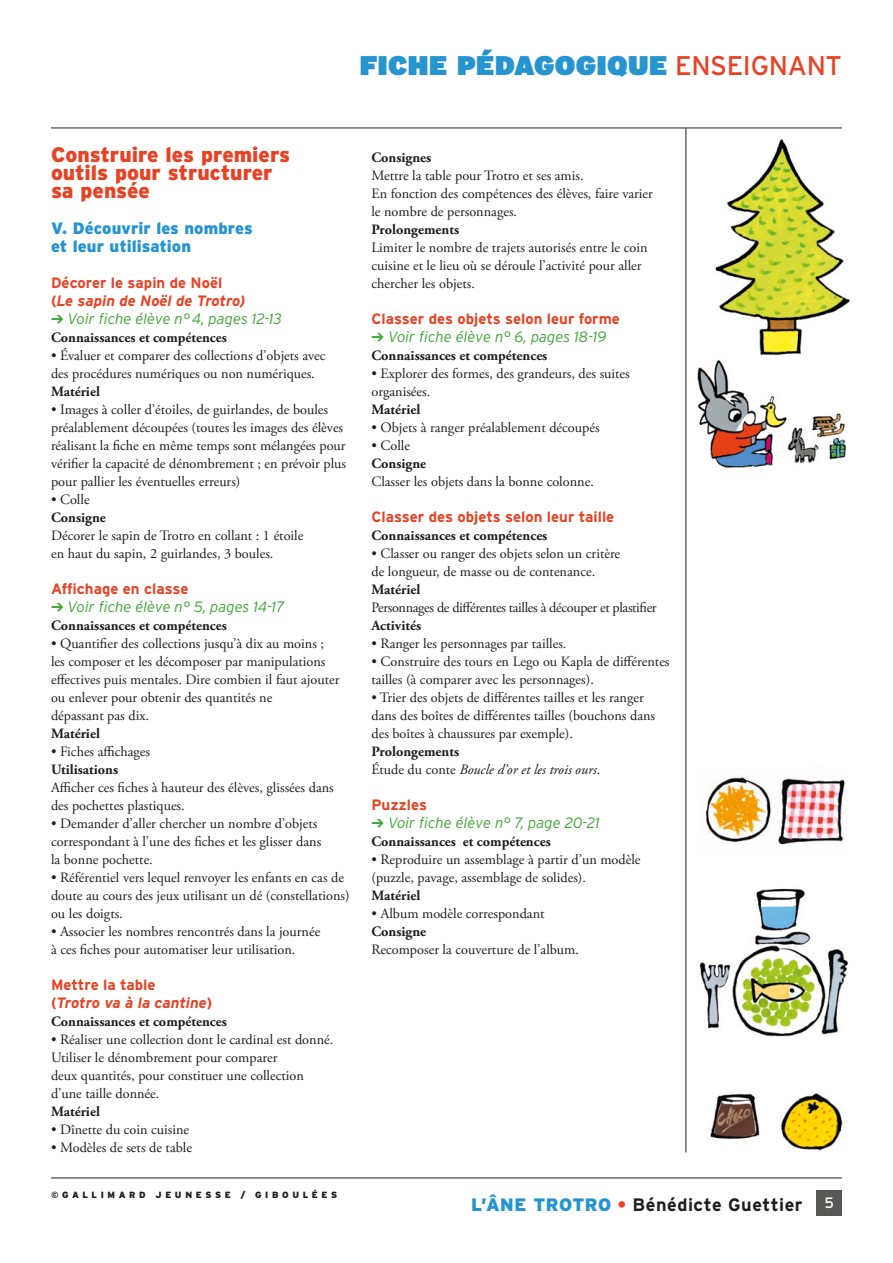
<style>
.page{position:relative;width:893px;height:1263px;background:#fff}
.page>*{position:absolute;margin:0;border:0;box-sizing:border-box;transform-origin:0 0}
.t1{font:900 27px "Interstate";letter-spacing:.015em;color:#2594cf}
.t2{font:900 21px/18px "Interstate";color:#e84224}
.t3{font:700 18px "Interstate";letter-spacing:.03em;color:#1d1d1b}
.t4{font:900 16.5px/18px "Interstate";letter-spacing:.005em;color:#2594cf}
.t5{font:italic 300 15px "Interstate";color:#3fa535}
.t6{font:700 15px "Interstate";color:#e84224}
.t7{font:italic 700 15px/18px "Interstate";color:#e84224}
.t8{font:15px "Interstate";color:#fff}
.t9{font:14.25px/18px "Adobe Garamond Pro";color:#1d1d1b}
.t10{font:700 14.25px "Adobe Garamond Pro";color:#1d1d1b}
.t11{font:14.25px "Adobe Garamond Pro";letter-spacing:-.025em;color:#1d1d1b}
.t12{font:italic 14.25px/18px "Adobe Garamond Pro";color:#1d1d1b}
.t13{font:900 9px "Interstate";letter-spacing:.4em;color:#1d1d1b}
.s1{font-weight:400;color:#e84224}
.s2{font-style:normal}
.s3{font-weight:700;font-style:normal}
.s4{font-weight:900;color:#2594cf}
.s5{color:#e84224}
</style>
<div class="page">
<hr style="left:51px;top:1177px;width:791px;height:1px;background:#1d1d1b">
<div style="left:816px;top:1191px;width:26px;height:25px;background:#575756"></div>
<hr style="left:51px;top:128px;width:791px;height:1px;background:#1d1d1b">
<hr style="left:685px;top:128px;width:1px;height:1024px;background:#1d1d1b">
<img style="left:699px;top:888px;width:149px;height:149px">
<img style="left:705px;top:777px;width:140px;height:68px">
<img style="left:710px;top:1093px;width:133px;height:58px">
<img style="left:697px;top:360px;width:149px;height:108px">
<img style="left:715px;top:139px;width:135px;height:217px">
<h1 class="t1" style="left:360px;top:49px;width:484px">FICHE PÉDAGOGIQUE <span class="s1">ENSEIGNANT</span></h1>
<h2 class="t2" style="left:51px;top:145px;width:241px">Construire les premiers outils pour structurer sa pensée</h2>
<p class="t4" style="left:51px;top:219px;width:203px">V. Découvrir les nombres et leur utilisation</p>
<p class="t7" style="left:51px;top:274px;width:196px"><span class="s2">Décorer le sapin de Noël (</span>Le sapin de Noël de Trotro)</p>
<p class="t5" style="left:51px;top:310px;width:232px">➔ Voir fiche élève n° 4, pages 12-13</p>
<p class="t10" style="left:51px;top:329px;width:177px">Connaissances et compétences</p>
<p class="t9" style="left:51px;top:347px;width:276px">• Évaluer et comparer des collections d’objets avec des procédures numériques ou non numériques.</p>
<p class="t10" style="left:51px;top:383px;width:50px">Matériel</p>
<p class="t9" style="left:51px;top:401px;width:297px">• Images à coller d’étoiles, de guirlandes, de boules préalablement découpées (toutes les images des élèves réalisant la fiche en même temps sont mélangées pour vérifier la capacité de dénombrement ; en prévoir plus pour pallier les éventuelles erreurs)</p>
<p class="t9" style="left:51px;top:491px;width:40px">• Colle</p>
<p class="t10" style="left:51px;top:509px;width:56px">Consigne</p>
<p class="t9" style="left:51px;top:527px;width:254px">Décorer le sapin de Trotro en collant : 1 étoile en haut du sapin, 2 guirlandes, 3 boules.</p>
<p class="t6" style="left:51px;top:580px;width:139px">Affichage en classe</p>
<p class="t5" style="left:51px;top:598px;width:235px">➔ Voir fiche élève n° 5, pages 14-17</p>
<p class="t10" style="left:51px;top:617px;width:177px">Connaissances et compétences</p>
<p class="t9" style="left:51px;top:635px;width:290px">• Quantifier des collections jusqu’à dix au moins ; les composer et les décomposer par manipulations effectives puis mentales. Dire combien il faut ajouter ou enlever pour obtenir des quantités ne<br>dépassant pas dix.</p>
<p class="t10" style="left:51px;top:725px;width:50px">Matériel</p>
<p class="t9" style="left:51px;top:743px;width:101px">• Fiches affichages</p>
<p class="t10" style="left:51px;top:761px;width:69px">Utilisations</p>
<p class="t9" style="left:51px;top:779px;width:284px">Afficher ces fiches à hauteur des élèves, glissées dans des pochettes plastiques.</p>
<p class="t9" style="left:51px;top:815px;width:272px">• Demander d’aller chercher un nombre d’objets correspondant à l’une des fiches et les glisser dans la bonne pochette.</p>
<p class="t9" style="left:51px;top:869px;width:300px">• Référentiel vers lequel renvoyer les enfants en cas de doute au cours des jeux utilisant un dé (constellations) ou les doigts.</p>
<p class="t9" style="left:51px;top:923px;width:271px">• Associer les nombres rencontrés dans la journée à ces fiches pour automatiser leur utilisation.</p>
<p class="t7" style="left:51px;top:976px;width:163px"><span class="s2">Mettre la table<br>(</span>Trotro va à la cantine<span class="s2">)</span></p>
<p class="t10" style="left:51px;top:1013px;width:177px">Connaissances et compétences</p>
<p class="t9" style="left:51px;top:1031px;width:284px">• Réaliser une collection dont le cardinal est donné.<br>Utiliser le dénombrement pour comparer<br>deux quantités, pour constituer une collection d’une taille donnée.</p>
<p class="t10" style="left:51px;top:1103px;width:50px">Matériel</p>
<p class="t9" style="left:51px;top:1121px;width:140px">• Dînette du coin cuisine</p>
<p class="t9" style="left:51px;top:1139px;width:143px">• Modèles de sets de table</p>
<p class="t10" style="left:371px;top:149px;width:61px">Consignes</p>
<p class="t9" style="left:371px;top:167px;width:283px">Mettre la table pour Trotro et ses amis.<br>En fonction des compétences des élèves, faire varier le nombre de personnages.</p>
<p class="t10" style="left:371px;top:221px;width:89px">Prolongements</p>
<p class="t9" style="left:371px;top:239px;width:278px">Limiter le nombre de trajets autorisés entre le coin cuisine et le lieu où se déroule l’activité pour aller chercher les objets.</p>
<p class="t6" style="left:371px;top:310px;width:250px">Classer des objets selon leur forme</p>
<p class="t5" style="left:371px;top:328px;width:237px">➔ Voir fiche élève n° 6, pages 18-19</p>
<p class="t10" style="left:371px;top:347px;width:177px">Connaissances et compétences</p>
<p class="t9" style="left:371px;top:365px;width:260px">• Explorer des formes, des grandeurs, des suites organisées.</p>
<p class="t10" style="left:371px;top:401px;width:50px">Matériel</p>
<p class="t9" style="left:371px;top:419px;width:230px">• Objets à ranger préalablement découpés</p>
<p class="t9" style="left:371px;top:437px;width:40px">• Colle</p>
<p class="t10" style="left:371px;top:455px;width:56px">Consigne</p>
<p class="t9" style="left:371px;top:473px;width:224px">Classer les objets dans la bonne colonne.</p>
<p class="t6" style="left:371px;top:508px;width:244px">Classer des objets selon leur taille</p>
<p class="t10" style="left:371px;top:527px;width:177px">Connaissances et compétences</p>
<p class="t9" style="left:371px;top:545px;width:250px">• Classer ou ranger des objets selon un critère de longueur, de masse ou de contenance.</p>
<p class="t10" style="left:371px;top:581px;width:50px">Matériel</p>
<p class="t11" style="left:371px;top:599px;width:287px">Personnages de différentes tailles à découper et plastifier</p>
<p class="t10" style="left:371px;top:617px;width:51px">Activités</p>
<p class="t9" style="left:371px;top:635px;width:197px">• Ranger les personnages par tailles.</p>
<p class="t9" style="left:371px;top:653px;width:300px">• Construire des tours en Lego ou Kapla de différentes tailles (à comparer avec les personnages).</p>
<p class="t9" style="left:371px;top:689px;width:285px">• Trier des objets de différentes tailles et les ranger dans des boîtes de différentes tailles (bouchons dans des boîtes à chaussures par exemple).</p>
<p class="t12" style="left:371px;top:743px;width:230px"><span class="s3">Prolongements<br></span><span class="s2">Étude du conte</span> Boucle d’or et les trois ours<span class="s2">.</span></p>
<p class="t6" style="left:371px;top:796px;width:57px">Puzzles</p>
<p class="t5" style="left:371px;top:814px;width:230px">➔ Voir fiche élève n° 7, page 20-21</p>
<p class="t10" style="left:371px;top:833px;width:181px">Connaissances et compétences</p>
<p class="t9" style="left:371px;top:851px;width:271px">• Reproduire un assemblage à partir d’un modèle (puzzle, pavage, assemblage de solides).</p>
<p class="t10" style="left:371px;top:887px;width:50px">Matériel</p>
<p class="t9" style="left:371px;top:905px;width:175px">• Album modèle correspondant</p>
<p class="t10" style="left:371px;top:923px;width:56px">Consigne</p>
<p class="t9" style="left:371px;top:941px;width:209px">Recomposer la couverture de l’album.</p>
<p class="t13" style="left:51px;top:1189px;width:288px">©GALLIMARD JEUNESSE / GIBOULÉES</p>
<p class="t3" style="left:471px;top:1193px;width:333px"><span class="s4">L’ÂNE TROTRO</span> <span class="s5">•</span> Bénédicte Guettier</p>
<p class="t8" style="left:824px;top:1193px;width:11px">5</p>
</div>
